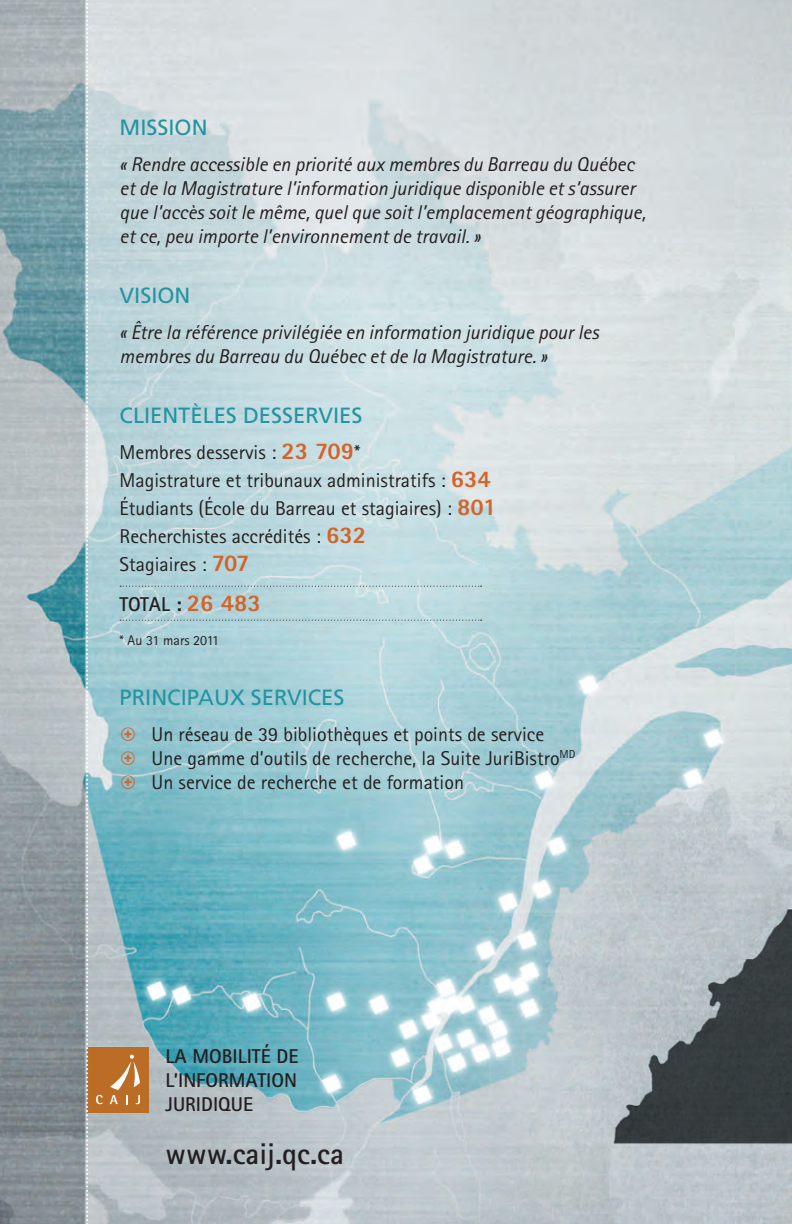
<style>
.page{position:relative;width:792px;height:1224px;background:#fff}
.page>*{position:absolute;margin:0;border:0;box-sizing:border-box;transform-origin:0 0}
.t1{font:700 30px "Rotis Sans Serif";color:#231f20}
.t2{font:22px "Frutiger";color:#2394a1}
.t3{font:italic 20px/24px "Rotis Sans Serif";color:#231f20}
.t4{font:20px/28px "Rotis Sans Serif";color:#231f20}
.t5{font:700 20px/24px "Rotis Sans Serif";color:#231f20;text-align:justify}
.t6{font:14px "Rotis Sans Serif";color:#231f20}
.s1{font-weight:800;font-size:24px;color:#d46328}
</style>
<div class="page">
<img style="left:0;top:0;width:792px;height:1224px">
<svg style="left:120px;top:586px;width:362px;height:1px"></svg>
<svg style="left:120px;top:620px;width:362px;height:1px"></svg>
<div style="left:87px;top:1047px;width:62px;height:66px;background:#bb6d25"></div>
<svg style="left:96px;top:1095px;width:7px;height:9px"></svg>
<svg style="left:110px;top:1054px;width:30px;height:50px"></svg>
<svg style="left:86px;top:0;width:2px;height:1224px"></svg>
<svg style="left:121px;top:727px;width:14px;height:14px"></svg>
<svg style="left:121px;top:751px;width:14px;height:14px"></svg>
<svg style="left:121px;top:775px;width:14px;height:14px"></svg>
<p class="t2" style="left:120px;top:114px;width:90px">MISSION</p>
<p class="t3" style="left:120px;top:152px;width:528px">« Rendre accessible en priorité aux membres du Barreau du Québec et de la Magistrature l’information juridique disponible et s’assurer que l’accès soit le même, quel que soit l’emplacement géographique, et ce, peu importe l’environnement de travail. »</p>
<p class="t2" style="left:120px;top:282px;width:72px">VISION</p>
<p class="t3" style="left:120px;top:320px;width:481px">« Être la référence privilégiée en information juridique pour les membres du Barreau du Québec et de la Magistrature. »</p>
<p class="t2" style="left:120px;top:402px;width:244px">CLIENTÈLES DESSERVIES</p>
<p class="t4" style="left:120px;top:438px;width:378px">Membres desservis : <span class="s1">23 709</span>*<br>Magistrature et tribunaux administratifs : <span class="s1">634<br></span>Étudiants (École du Barreau et stagiaires) : <span class="s1">801<br></span>Recherchistes accrédités : <span class="s1">632<br></span>Stagiaires : <span class="s1">707</span></p>
<p class="t5" style="left:120px;top:592px;width:143px">TOTAL : <span class="s1">26 483</span></p>
<p class="t6" style="left:120px;top:632px;width:101px">* Au 31 mars 2011</p>
<p class="t2" style="left:120px;top:684px;width:226px">PRINCIPAUX SERVICES</p>
<p class="t4" style="left:152px;top:722px;width:425px;line-height:24px">Un réseau de 39 bibliothèques et points de service<br>Une gamme d’outils de recherche, la Suite JuriBistro<sup>MD<br></sup>Un service de recherche et de formation</p>
<p class="t5" style="left:166px;top:1044px;width:134px">LA MOBILITÉ DE L’INFORMATION JURIDIQUE</p>
<h1 class="t1" style="left:166px;top:1135px;width:180px">WWW.CAIJ.QC.CA</h1>
</div>
